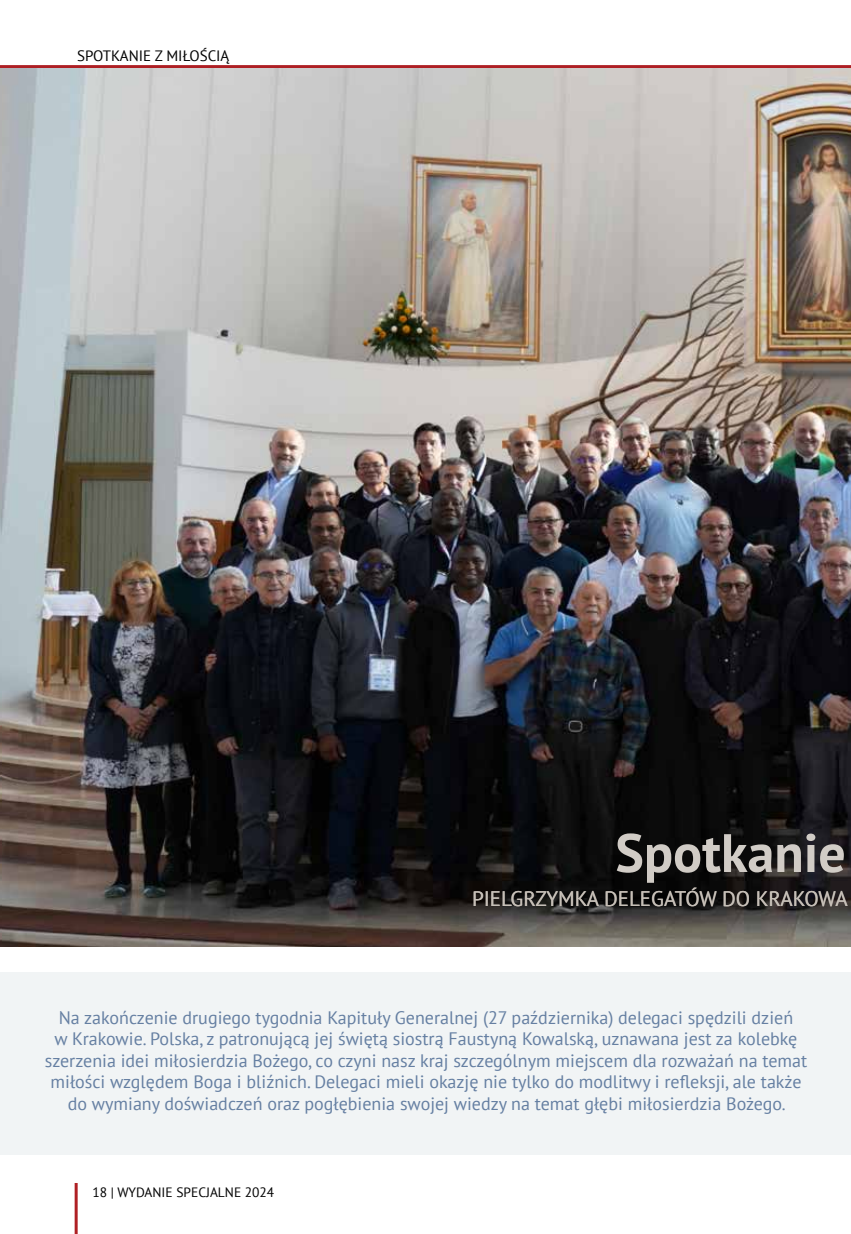
<style>
.page{position:relative;width:851px;height:1234px;background:#fff}
.page>*{position:absolute;margin:0;border:0;box-sizing:border-box;transform-origin:0 0}
.t1{font:700 54px "PT Sans";color:#d1ccc6}
.t2{font:21px "PT Sans";color:#c6bfb7}
.t3{font:18px/21.6px "PT Sans";color:#657fa2;text-align:center}
.t4{font:15px "PT Sans";color:#000}
.t5{font:13.5px "PT Sans";color:#000}
</style>
<div class="page">
<div style="left:0;top:972px;width:850px;height:182px;background:#f1f4f5"></div>
<hr style="left:0;top:65px;width:850px;height:3px;background:#ae1f24">
<hr style="left:75px;top:1182px;width:3px;height:51px;background:#af2024">
<img style="left:0;top:68px;width:850px;height:878px">
<p class="t4" style="left:77px;top:46px;width:154px">SPOTKANIE Z MIŁOŚCIĄ</p>
<h1 class="t1" style="left:615px;top:817px;width:232px">Spotkanie</h1>
<p class="t2" style="left:472px;top:884px;width:23px">PIELGR</p>
<p class="t2" style="left:535px;top:884px;width:26px">ZYMKA</p>
<p class="t2" style="left:604px;top:884px;width:14px">EDELEGATÓW</p>
<p class="t2" style="left:721px;top:884px;width:48px">DO KAKRAKOWA</p>
<p class="t3" style="left:45px;top:1005px;width:763px">Na zakończenie drugiego tygodnia Kapituły Generalnej (27 października) delegaci spędzili dzień<br>w Krakowie. Polska, z patronującą jej świętą siostrą Faustyną Kowalską, uznawana jest za kolebkę szerzenia idei miłosierdzia Bożego, co czyni nasz kraj szczególnym miejscem dla rozważań na temat miłości względem Boga i bliźnich. Delegaci mieli okazję nie tylko do modlitwy i refleksji, ale także do wymiany doświadczeń oraz pogłębienia swojej wiedzy na temat głębi miłosierdzia Bożego.</p>
<p class="t5" style="left:92px;top:1182px;width:183px">18 | WYDANIE SPECJALNE 2024</p>
</div>
